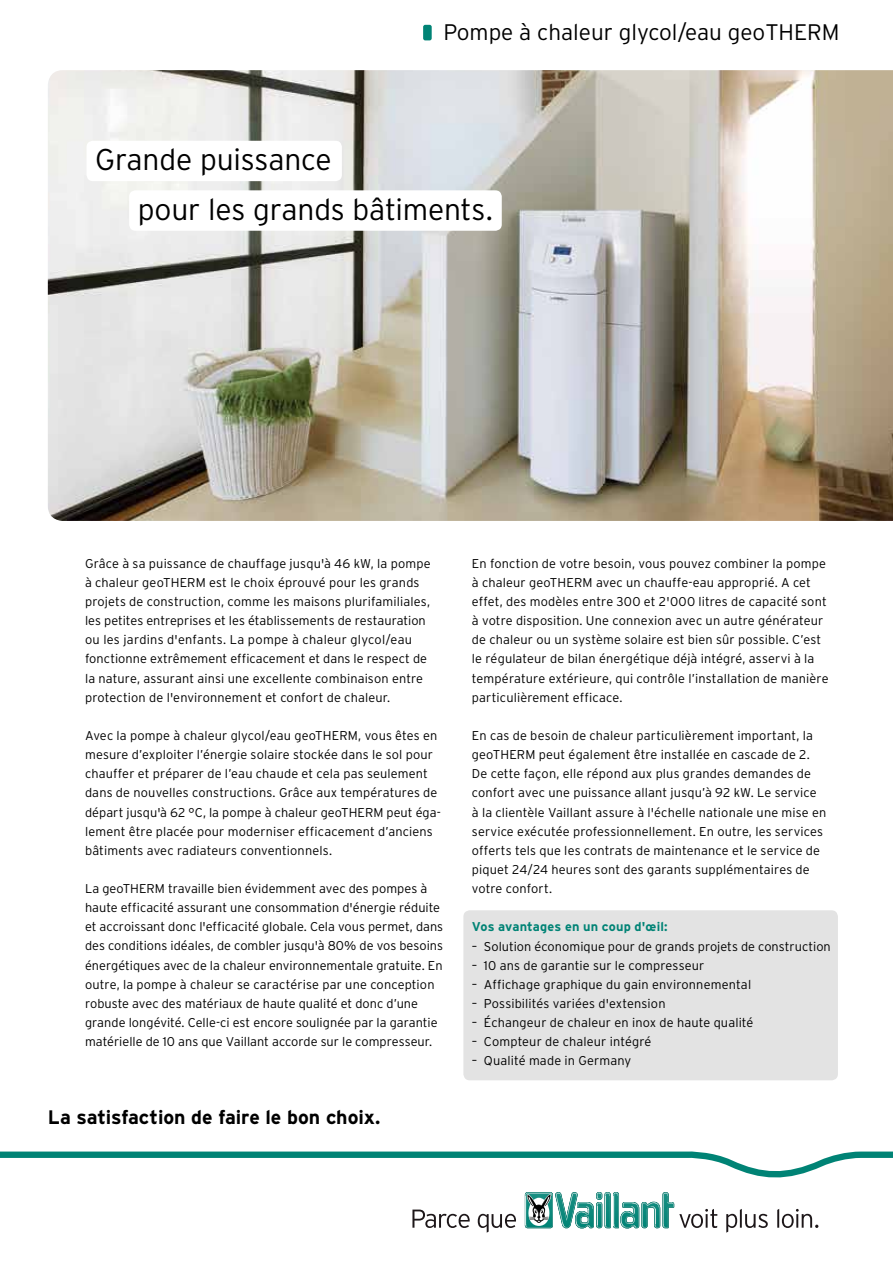
<style>
.page{position:relative;width:893px;height:1263px;background:#fff}
.page>*{position:absolute;margin:0;border:0;box-sizing:border-box;transform-origin:0 0}
.t1{font:300 30px/49.7px "Interstate OT";letter-spacing:-.005em;color:#000}
.t2{font:300 22.5px "Interstate OT";color:#000}
.t3{font:700 19.5px "Interstate OT";letter-spacing:-.005em;color:#000}
.t4{font:300 12.75px/19.2px "Interstate OT";letter-spacing:.01em;color:#000}
.t5{font:700 12.75px "Interstate OT";letter-spacing:.01em;color:#008375}
</style>
<div class="page">
<img style="left:48px;top:70px;width:845px;height:451px">
<div style="left:463px;top:910px;width:375px;height:170px;background:#e3e3e3;border-radius:6px"></div>
<div style="left:423px;top:25px;width:9px;height:15px;background:#008375;border-radius:2px"></div>
<div style="left:87px;top:141px;width:255px;height:40px;background:#fff;border-radius:6px"></div>
<div style="left:129px;top:190px;width:373px;height:41px;background:#fff;border-radius:6px"></div>
<svg style="left:0;top:1151px;width:893px;height:27px"></svg>
<svg style="left:412px;top:1209px;width:58px;height:19px"></svg>
<svg style="left:478px;top:1214px;width:38px;height:19px"></svg>
<svg style="left:525px;top:1192px;width:192px;height:36px"></svg>
<svg style="left:726px;top:1209px;width:42px;height:24px"></svg>
<svg style="left:777px;top:1209px;width:41px;height:19px"></svg>
<h2 class="t2" style="left:443px;top:20px;width:398px">Pompe à chaleur glycol/eau geoTHERM</h2>
<h1 class="t1" style="left:138px;top:135px;width:357px;text-indent:-43px">Grande puissance<br>pour les grands bâtiments.</h1>
<p class="t4" style="left:85px;top:553px;width:347px">Grâce à sa puissance de chauffage jusqu'à 46 kW, la pompe à chaleur geoTHERM est le choix éprouvé pour les grands projets de construction, comme les maisons plurifamiliales, les petites entreprises et les établissements de restauration ou les jardins d'enfants. La pompe à chaleur glycol/eau fonctionne extrêmement efficacement et dans le respect de la nature, assurant ainsi une excellente combinaison entre protection de l'environnement et confort de chaleur.</p>
<p class="t4" style="left:85px;top:726px;width:357px">Avec la pompe à chaleur glycol/eau geoTHERM, vous êtes en mesure d’exploiter l’énergie solaire stockée dans le sol pour chauffer et préparer de l’eau chaude et cela pas seulement dans de nouvelles constructions. Grâce aux températures de départ jusqu'à 62 °C, la pompe à chaleur geoTHERM peut éga&shy;lement être placée pour moderniser efficacement d’anciens bâtiments avec radiateurs conventionnels.</p>
<p class="t4" style="left:85px;top:879px;width:360px">La geoTHERM travaille bien évidemment avec des pompes à haute efficacité assurant une consommation d'énergie réduite et accroissant donc l'efficacité globale. Cela vous permet, dans des conditions idéales, de combler jusqu'à 80% de vos besoins énergétiques avec de la chaleur environnementale gratuite. En outre, la pompe à chaleur se caractérise par une conception robuste avec des matériaux de haute qualité et donc d’une grande longévité. Celle-ci est encore soulignée par la garantie matérielle de 10 ans que Vaillant accorde sur le compresseur.</p>
<h3 class="t3" style="left:48px;top:1106px;width:334px">La satisfaction de faire le bon choix.</h3>
<p class="t4" style="left:472px;top:554px;width:358px">En fonction de votre besoin, vous pouvez combiner la pompe à chaleur geoTHERM avec un chauffe-eau approprié. A cet effet, des modèles entre 300 et 2'000 litres de capacité sont à votre disposition. Une connexion avec un autre générateur de chaleur ou un système solaire est bien sûr possible. C’est le régulateur de bilan énergétique déjà intégré, asservi à la température extérieure, qui contrôle l’installation de manière particulièrement efficace.</p>
<p class="t4" style="left:472px;top:726px;width:356px">En cas de besoin de chaleur particulièrement important, la geoTHERM peut également être installée en cascade de 2.<br>De cette façon, elle répond aux plus grandes demandes de confort avec une puissance allant jusqu’à 92 kW. Le service à la clientèle Vaillant assure à l'échelle nationale une mise en service exécutée professionnellement. En outre, les services offerts tels que les contrats de maintenance et le service de piquet 24/24 heures sont des garants supplémentaires de votre confort.</p>
<p class="t5" style="left:472px;top:920px;width:197px">Vos avantages en un coup d'œil:</p>
<p class="t4" style="left:472px;top:936px;width:360px">– Solution économique pour de grands projets de construction</p>
<p class="t4" style="left:472px;top:955px;width:234px">– 10 ans de garantie sur le compresseur</p>
<p class="t4" style="left:472px;top:975px;width:281px">– Affichage graphique du gain environnemental</p>
<p class="t4" style="left:472px;top:994px;width:195px">– Possibilités variées d'extension</p>
<p class="t4" style="left:472px;top:1013px;width:283px">– Échangeur de chaleur en inox de haute qualité</p>
<p class="t4" style="left:472px;top:1032px;width:181px">– Compteur de chaleur intégré</p>
<p class="t4" style="left:472px;top:1051px;width:161px">– Qualité made in Germany</p>
</div>
